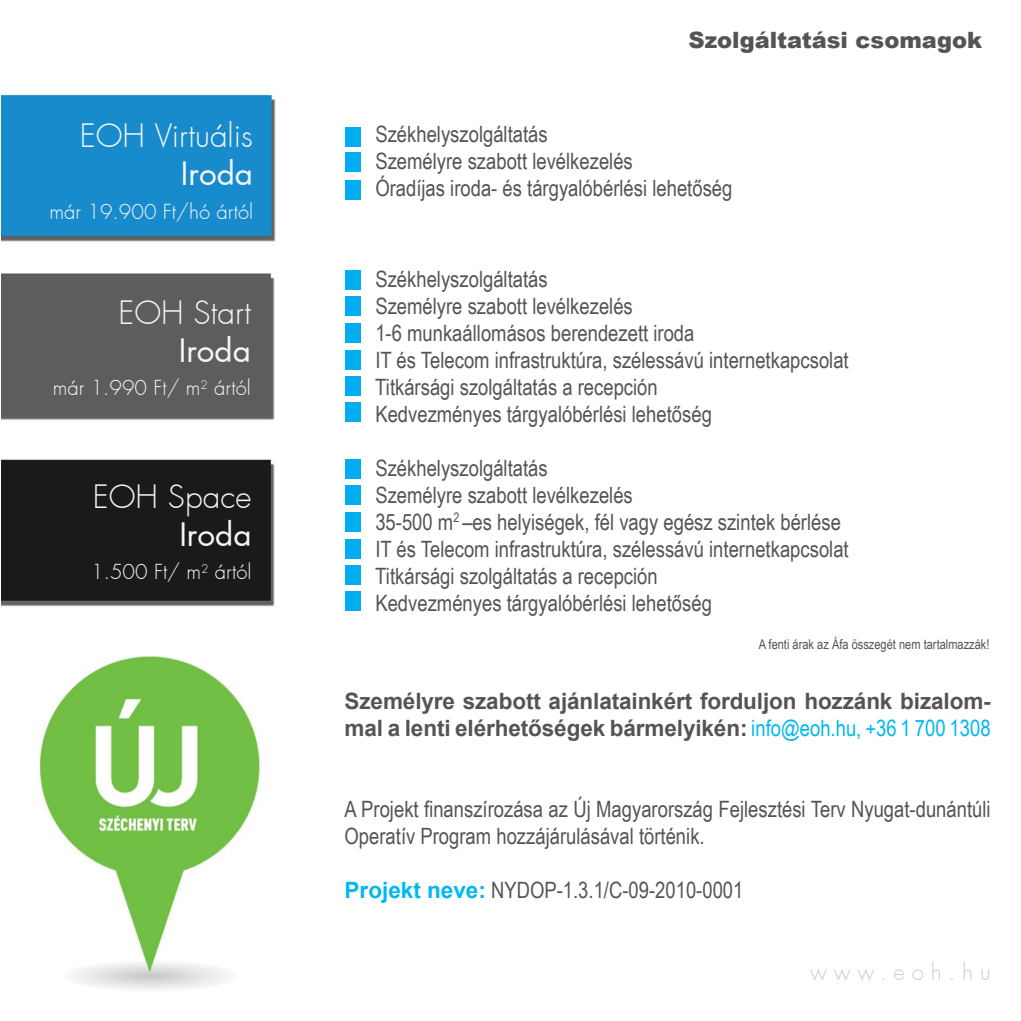
<style>
.page{position:relative;width:1021px;height:1021px;background:#fff}
.page>*{position:absolute;margin:0;border:0;box-sizing:border-box;transform-origin:0 0}
.t1{font:300 31.5px "Futura";color:#f6f6f6}
.t2{font:31.5px "Futura";color:#f6f6f6}
.t3{font:22.5px/27px "Arial Narrow";color:#545456}
.t4{font:700 22.5px/27px "Arial";letter-spacing:-.005em;color:#545456}
.t5{font:900 22.5px "Arial";color:#545456}
.t6{font:300 22.5px "Futura";letter-spacing:.3em;color:#cdcfd0}
.t7{font:300 20.25px "Futura";color:#f6f6f6}
.t8{font:13.5px "Arial Narrow";color:#545456}
.s1{font-family:"Arial Narrow";font-weight:400;color:#00b8f1}
.s2{font-family:"Arial";font-weight:700;color:#00b8f1}
</style>
<div class="page">
<img style="left:2px;top:94px;width:359px;height:896px">
<div style="left:344px;top:128px;width:16px;height:19px;background:#00aeef"></div>
<div style="left:344px;top:152px;width:16px;height:20px;background:#00aeef"></div>
<div style="left:344px;top:180px;width:16px;height:19px;background:#00aeef"></div>
<div style="left:344px;top:459px;width:16px;height:19px;background:#00aeef"></div>
<div style="left:344px;top:485px;width:16px;height:19px;background:#00aeef"></div>
<div style="left:344px;top:512px;width:16px;height:19px;background:#00aeef"></div>
<div style="left:344px;top:539px;width:16px;height:19px;background:#00aeef"></div>
<div style="left:344px;top:566px;width:16px;height:19px;background:#00aeef"></div>
<div style="left:344px;top:592px;width:16px;height:19px;background:#00aeef"></div>
<div style="left:344px;top:270px;width:16px;height:19px;background:#00aeef"></div>
<div style="left:344px;top:296px;width:16px;height:19px;background:#00aeef"></div>
<div style="left:344px;top:323px;width:16px;height:19px;background:#00aeef"></div>
<div style="left:344px;top:350px;width:16px;height:19px;background:#00aeef"></div>
<div style="left:344px;top:377px;width:16px;height:19px;background:#00aeef"></div>
<div style="left:344px;top:403px;width:16px;height:19px;background:#00aeef"></div>
<h1 class="t1" style="left:80px;top:117px;width:175px">EOH Virtuális</h1>
<h1 class="t2" style="left:181px;top:153px;width:74px">Iroda</h1>
<p class="t7" style="left:50px;top:199px;width:205px">már 19.900 Ft/hó ártól</p>
<h1 class="t1" style="left:118px;top:293px;width:134px">EOH Start</h1>
<h1 class="t2" style="left:179px;top:330px;width:74px">Iroda</h1>
<p class="t7" style="left:53px;top:376px;width:200px">már 1.990 Ft/ m<sup>2</sup> ártól</p>
<h1 class="t1" style="left:93px;top:477px;width:160px">EOH Space</h1>
<h1 class="t2" style="left:179px;top:514px;width:74px">Iroda</h1>
<p class="t7" style="left:91px;top:559px;width:162px">1.500 Ft/ m<sup>2</sup> ártól</p>
<p class="t5" style="left:688px;top:24px;width:295px">Szolgáltatási csomagok</p>
<p class="t3" style="left:375px;top:120px;width:358px">Székhelyszolgáltatás<br>Személyre szabott levélkezelés<br>Óradíjas iroda- és tárgyalóbérlési lehetőség</p>
<p class="t3" style="left:375px;top:265px;width:475px">Székhelyszolgáltatás<br>Személyre szabott levélkezelés<br>1-6 munkaállomásos berendezett iroda<br>IT és Telecom infrastruktúra, szélessávú internetkapcsolat Titkársági szolgáltatás a recepción<br>Kedvezményes tárgyalóbérlési lehetőség</p>
<p class="t3" style="left:375px;top:453px;width:475px">Székhelyszolgáltatás<br>Személyre szabott levélkezelés<br>35-500 m<sup>2</sup> –es helyiségek, fél vagy egész szintek bérlése IT és Telecom infrastruktúra, szélessávú internetkapcsolat Titkársági szolgáltatás a recepción<br>Kedvezményes tárgyalóbérlési lehetőség</p>
<p class="t8" style="left:758px;top:634px;width:232px">A fenti árak az Áfa összegét nem tartalmazzák!</p>
<p class="t4" style="left:344px;top:688px;width:647px">Személyre szabott ajánlatainkért forduljon hozzánk bizalom&shy;mal a lenti elérhetőségek bármelyikén: <span class="s1">info@eoh.hu, +36 1 700 1308</span></p>
<p class="t3" style="left:344px;top:795px;width:647px">A Projekt finanszírozása az Új Magyarország Fejlesztési Terv Nyugat-dunántúli<br>Operatív Program hozzájárulásával történik.</p>
<p class="t3" style="left:344px;top:876px;width:400px"><span class="s2">Projekt neve:</span> NYDOP-1.3.1/C-09-2010-0001</p>
<p class="t6" style="left:810px;top:957px;width:182px">www.eoh.hu</p>
</div>
